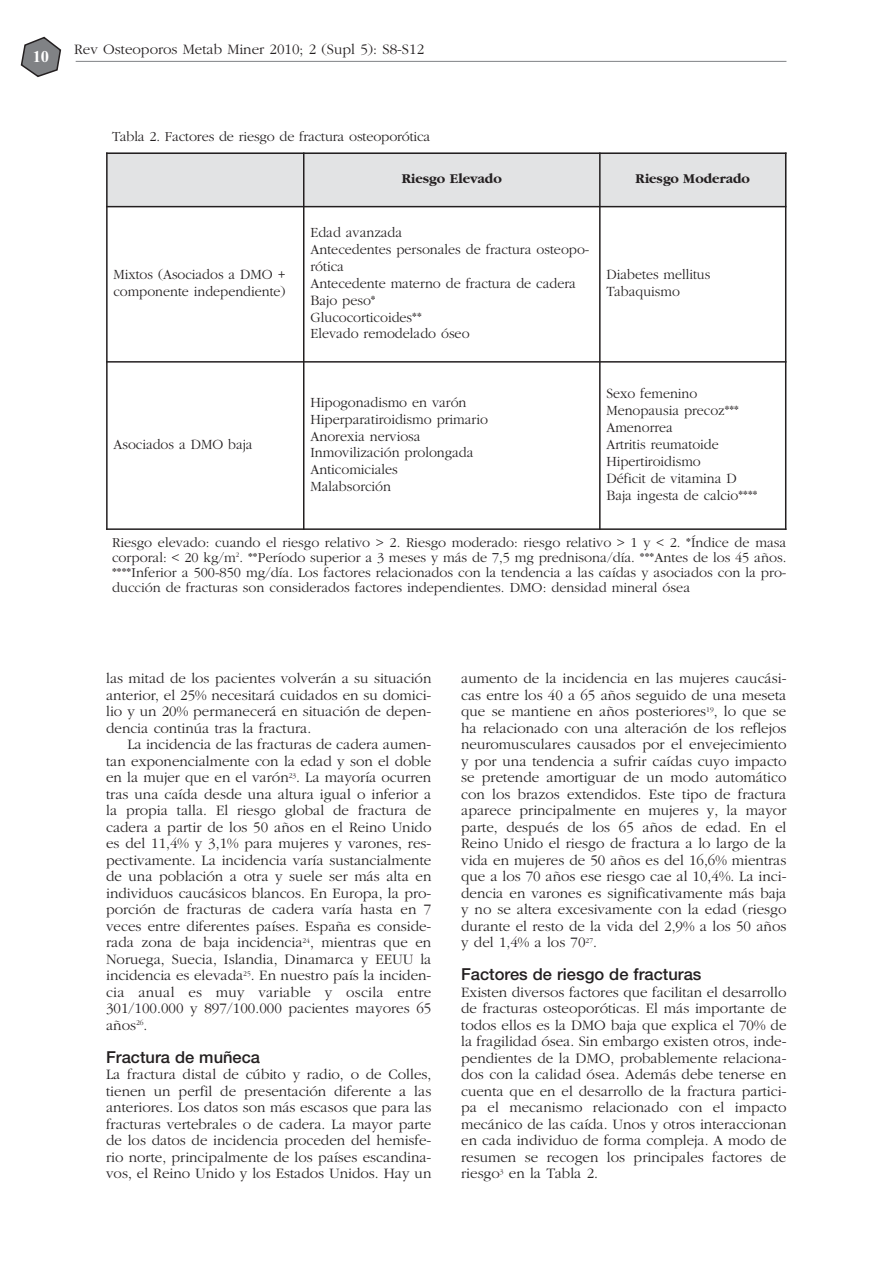
<style>
.page{position:relative;width:893px;height:1263px;background:#fff}
.page>*{position:absolute;margin:0;border:0;box-sizing:border-box;transform-origin:0 0}
.t1{font:500 16.5px "Helvetica Neue";color:#231f20}
.t2{font:700 16.5px "Times New Roman";color:#fff}
.t3{font:300 15px/16.5px "Garamond";color:#231f20;text-align:justify}
.t4{font:300 14.7px/17px "Garamond";color:#231f20;scale:.96 1}
.t5{font:300 14.55px/17px "Garamond";color:#231f20}
.t6{font:300 14.55px/17px "Garamond";color:#231f20;scale:.96 1}
.t7{font:300 14.25px/15px "Garamond";color:#231f20;text-align:justify}
.t8{font:700 13.95px "Garamond";color:#231f20}
</style>
<div class="page">
<hr style="left:76px;top:61px;width:710px;height:1px;background:#808285">
<svg style="left:21px;top:37px;width:40px;height:40px"></svg>
<div style="left:106px;top:152px;width:494px;height:55px;background:#e2e3e4"></div>
<div style="left:600px;top:152px;width:186px;height:55px;background:#e2e3e4"></div>
<hr style="left:106px;top:152px;width:2px;height:378px;background:#231f20">
<hr style="left:303px;top:152px;width:1px;height:378px;background:#231f20">
<hr style="left:599px;top:152px;width:2px;height:378px;background:#231f20">
<hr style="left:785px;top:152px;width:1px;height:378px;background:#231f20">
<hr style="left:106px;top:152px;width:680px;height:2px;background:#231f20">
<hr style="left:106px;top:206px;width:680px;height:1px;background:#231f20">
<hr style="left:106px;top:361px;width:680px;height:2px;background:#231f20">
<hr style="left:106px;top:528px;width:680px;height:2px;background:#231f20">
<p class="t2" style="left:33px;top:51px;width:18px">10</p>
<p class="t3" style="left:74px;top:42px;width:351px">Rev Osteoporos Metab Miner 2010; 2 (Supl 5): S8-S12</p>
<p class="t7" style="left:112px;top:130px;width:320px">Tabla 2. Factores de riesgo de fractura osteoporótica</p>
<p class="t8" style="left:402px;top:173px;width:102px">Riesgo Elevado</p>
<p class="t8" style="left:635px;top:173px;width:116px">Riesgo Moderado</p>
<p class="t6" style="left:114px;top:267px;width:181px">Mixtos (Asociados a DMO + componente independiente)</p>
<p class="t4" style="left:114px;top:437px;width:146px">Asociados a DMO baja</p>
<p class="t5" style="left:310px;top:225px;width:281px">Edad avanzada<br>Antecedentes personales de fractura osteopo&shy;rótica<br>Antecedente materno de fractura de cadera<br>Bajo peso*<br>Glucocorticoides**<br>Elevado remodelado óseo</p>
<p class="t6" style="left:606px;top:267px;width:110px">Diabetes mellitus<br>Tabaquismo</p>
<p class="t4" style="left:310px;top:395px;width:186px">Hipogonadismo en varón<br>Hiperparatiroidismo primario<br>Anorexia nerviosa<br>Inmovilización prolongada<br>Anticomiciales<br>Malabsorción</p>
<p class="t4" style="left:606px;top:386px;width:159px">Sexo femenino<br>Menopausia precoz***<br>Amenorrea<br>Artritis reumatoide<br>Hipertiroidismo<br>Déficit de vitamina D<br>Baja ingesta de calcio****</p>
<p class="t7" style="left:112px;top:536px;width:676px">Riesgo elevado: cuando el riesgo relativo &gt; 2. Riesgo moderado: riesgo relativo &gt; 1 y &lt; 2. *Índice de masa corporal: &lt; 20 kg/m<sup>2</sup>. **Período superior a 3 meses y más de 7,5 mg prednisona/día. ***Antes de los 45 años. ****Inferior a 500-850 mg/día. Los factores relacionados con la tendencia a las caídas y asociados con la pro&shy;ducción de fracturas son considerados factores independientes. DMO: densidad mineral ósea</p>
<p class="t3" style="left:106px;top:671px;width:327px">las mitad de los pacientes volverán a su situación anterior, el 25% necesitará cuidados en su domici&shy;lio y un 20% permanecerá en situación de depen&shy;dencia continúa tras la fractura.</p>
<p class="t3" style="left:106px;top:737px;width:327px;text-indent:21px">La incidencia de las fracturas de cadera aumen&shy;tan exponencialmente con la edad y son el doble en la mujer que en el varón<sup>23</sup>. La mayoría ocurren tras una caída desde una altura igual o inferior a la propia talla. El riesgo global de fractura de cadera a partir de los 50 años en el Reino Unido es del 11,4% y 3,1% para mujeres y varones, res&shy;pectivamente. La incidencia varía sustancialmente de una población a otra y suele ser más alta en individuos caucásicos blancos. En Europa, la pro&shy;porción de fracturas de cadera varía hasta en 7 veces entre diferentes países. España es conside&shy;rada zona de baja incidencia<sup>24</sup>, mientras que en Noruega, Suecia, Islandia, Dinamarca y EEUU la incidencia es elevada<sup>25</sup>. En nuestro país la inciden&shy;cia anual es muy variable y oscila entre 301/100.000 y 897/100.000 pacientes mayores 65 años<sup>26</sup>.</p>
<p class="t1" style="left:106px;top:1051px;width:156px">Fractura de muñeca</p>
<p class="t3" style="left:106px;top:1067px;width:327px">La fractura distal de cúbito y radio, o de Colles, tienen un perfil de presentación diferente a las anteriores. Los datos son más escasos que para las fracturas vertebrales o de cadera. La mayor parte de los datos de incidencia proceden del hemisfe&shy;rio norte, principalmente de los países escandina&shy;vos, el Reino Unido y los Estados Unidos. Hay un</p>
<p class="t3" style="left:461px;top:671px;width:327px">aumento de la incidencia en las mujeres caucási&shy;cas entre los 40 a 65 años seguido de una meseta que se mantiene en años posteriores<sup>19</sup>, lo que se ha relacionado con una alteración de los reflejos neuromusculares causados por el envejecimiento y por una tendencia a sufrir caídas cuyo impacto se pretende amortiguar de un modo automático con los brazos extendidos. Este tipo de fractura aparece principalmente en mujeres y, la mayor parte, después de los 65 años de edad. En el Reino Unido el riesgo de fractura a lo largo de la vida en mujeres de 50 años es del 16,6% mientras que a los 70 años ese riesgo cae al 10,4%. La inci&shy;dencia en varones es significativamente más baja y no se altera excesivamente con la edad (riesgo durante el resto de la vida del 2,9% a los 50 años y del 1,4% a los 70<sup>27</sup>.</p>
<p class="t1" style="left:461px;top:968px;width:242px">Factores de riesgo de fracturas</p>
<p class="t3" style="left:461px;top:985px;width:327px">Existen diversos factores que facilitan el desarrollo de fracturas osteoporóticas. El más importante de todos ellos es la DMO baja que explica el 70% de la fragilidad ósea. Sin embargo existen otros, inde&shy;pendientes de la DMO, probablemente relaciona&shy;dos con la calidad ósea. Además debe tenerse en cuenta que en el desarrollo de la fractura partici&shy;pa el mecanismo relacionado con el impacto mecánico de las caída. Unos y otros interaccionan en cada individuo de forma compleja. A modo de resumen se recogen los principales factores de riesgo<sup>3</sup> en la Tabla 2.</p>
</div>
